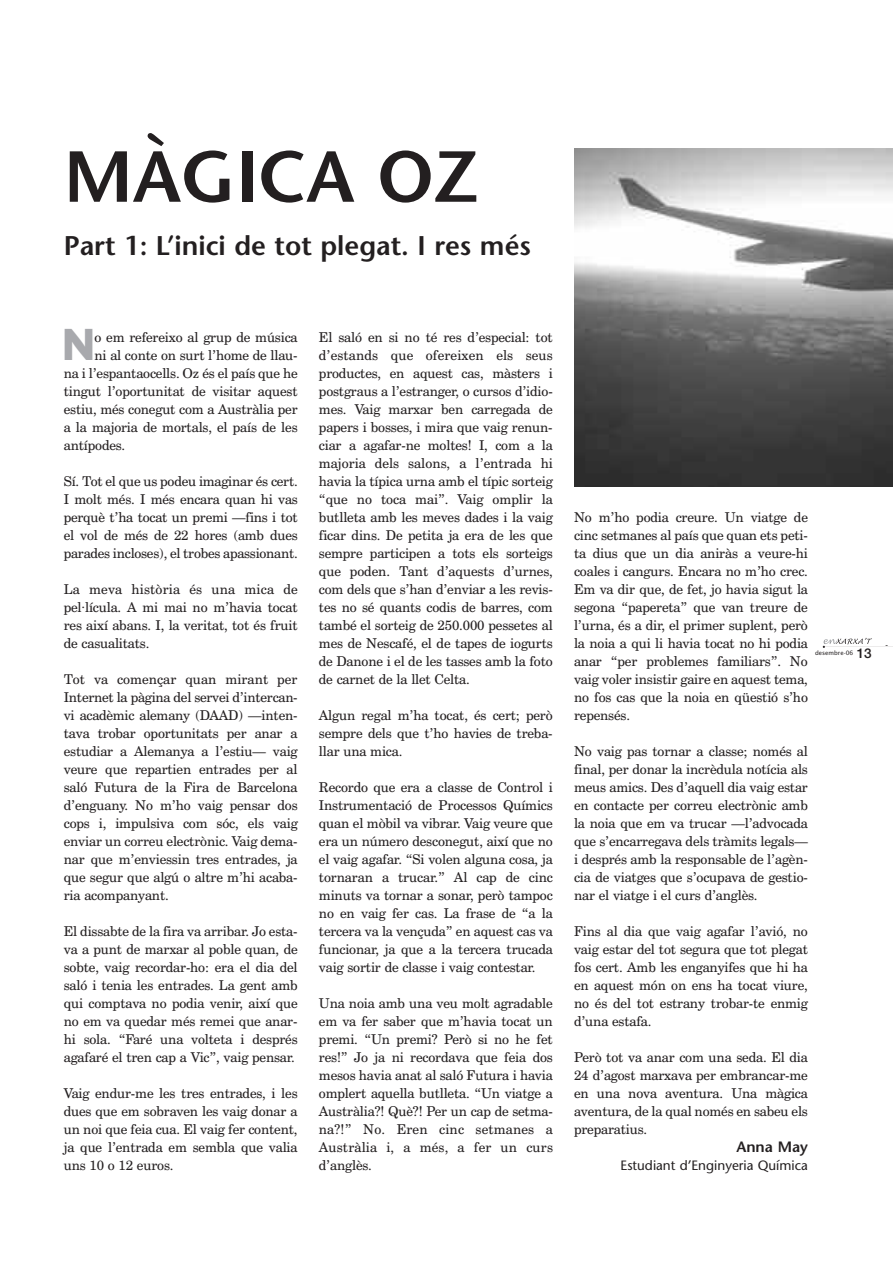
<style>
.page{position:relative;width:893px;height:1263px;background:#fff}
.page>*{position:absolute;margin:0;border:0;box-sizing:border-box;transform-origin:0 0}
.t1{font:600 72px "Stone Sans";color:#231f20}
.t2{font:700 44.4px "Stone Sans";color:#a8a9ad}
.t3{font:600 27px "Stone Sans";color:#231f20}
.t4{font:600 15px "Stone Sans";color:#231f20}
.t5{font:13.5px/18px "Century Schoolbook BT";letter-spacing:-.01em;color:#231f20;text-align:justify}
.t6{font:13.5px "Stone Sans";color:#231f20}
.t7{font:500 13.5px "Helvetica Neue";color:#231f20}
.t8{font:6px "Lucida Sans";color:#231f20}
</style>
<div class="page">
<hr style="left:825px;top:646px;width:68px;height:1px;background:#231f20">
<svg style="left:823px;top:638px;width:65px;height:10px"></svg>
<img style="left:574px;top:149px;width:319px;height:337px">
<h1 class="t1" style="left:64px;top:149px;width:415px">MÀGICA OZ</h1>
<h3 class="t3" style="left:64px;top:235px;width:469px">Part 1: L’inici de tot plegat. I res més</h3>
<h2 class="t2" style="left:62px;top:327px;width:35px">N</h2>
<p class="t5" style="left:95px;top:330px;width:205px">o em refereixo al grup de música</p>
<p class="t5" style="left:95px;top:348px;width:205px">ni al conte on surt l’home de llau-</p>
<p class="t5" style="left:64px;top:366px;width:235px">na i l’espantaocells. Oz és el país que he</p>
<p class="t5" style="left:64px;top:384px;width:235px">tingut l’oportunitat de visitar aquest</p>
<p class="t5" style="left:64px;top:402px;width:235px">estiu, més conegut com a Austràlia per</p>
<p class="t5" style="left:64px;top:420px;width:235px">a la majoria de mortals, el país de les</p>
<p class="t5" style="left:64px;top:438px;width:63px">antípodes.</p>
<p class="t5" style="left:64px;top:474px;width:236px">Sí. Tot el que us podeu imaginar és cert.<br>I molt més. I més encara quan hi vas perquè t’ha tocat un premi —fins i tot el vol de més de 22 hores (amb dues parades incloses), el trobes apassionant.</p>
<p class="t5" style="left:64px;top:582px;width:235px">La meva història és una mica de pel·lícula. A mi mai no m’havia tocat res així abans. I, la veritat, tot és fruit de casualitats.</p>
<p class="t5" style="left:64px;top:672px;width:236px">Tot va començar quan mirant per Internet la pàgina del servei d’intercan&shy;vi acadèmic alemany (DAAD) —inten&shy;tava trobar oportunitats per anar a estudiar a Alemanya a l’estiu— vaig veure que repartien entrades per al saló Futura de la Fira de Barcelona d’enguany. No m’ho vaig pensar dos cops i, impulsiva com sóc, els vaig enviar un correu electrònic. Vaig dema&shy;nar que m’enviessin tres entrades, ja que segur que algú o altre m’hi acaba&shy;ria acompanyant.</p>
<p class="t5" style="left:64px;top:924px;width:235px">El dissabte de la fira va arribar. Jo esta&shy;va a punt de marxar al poble quan, de sobte, vaig recordar-ho: era el dia del saló i tenia les entrades. La gent amb qui comptava no podia venir, així que no em va quedar més remei que anar&shy;hi sola. “Faré una volteta i després agafaré el tren cap a Vic”, vaig pensar.</p>
<p class="t5" style="left:64px;top:1086px;width:235px">Vaig endur-me les tres entrades, i les dues que em sobraven les vaig donar a un noi que feia cua. El vaig fer content, ja que l’entrada em sembla que valia uns 10 o 12 euros.</p>
<p class="t5" style="left:319px;top:330px;width:236px">El saló en si no té res d’especial: tot d’estands que ofereixen els seus productes, en aquest cas, màsters i postgraus a l’estranger, o cursos d’idio&shy;mes. Vaig marxar ben carregada de papers i bosses, i mira que vaig renun&shy;ciar a agafar-ne moltes! I, com a la majoria dels salons, a l’entrada hi havia la típica urna amb el típic sorteig “que no toca mai”. Vaig omplir la butlleta amb les meves dades i la vaig ficar dins. De petita ja era de les que sempre participen a tots els sorteigs que poden. Tant d’aquests d’urnes, com dels que s’han d’enviar a les revis&shy;tes no sé quants codis de barres, com també el sorteig de 250.000 pessetes al mes de Nescafé, el de tapes de iogurts de Danone i el de les tasses amb la foto de carnet de la llet Celta.</p>
<p class="t5" style="left:319px;top:708px;width:235px">Algun regal m’ha tocat, és cert; però sempre dels que t’ho havies de treba&shy;llar una mica.</p>
<p class="t5" style="left:319px;top:780px;width:236px">Recordo que era a classe de Control i Instrumentació de Processos Químics quan el mòbil va vibrar. Vaig veure que era un número desconegut, així que no el vaig agafar. “Si volen alguna cosa, ja tornaran a trucar.” Al cap de cinc minuts va tornar a sonar, però tampoc no en vaig fer cas. La frase de “a la tercera va la vençuda” en aquest cas va funcionar, ja que a la tercera trucada vaig sortir de classe i vaig contestar.</p>
<p class="t5" style="left:319px;top:996px;width:235px">Una noia amb una veu molt agradable em va fer saber que m’havia tocat un premi. “Un premi? Però si no he fet res!” Jo ja ni recordava que feia dos mesos havia anat al saló Futura i havia omplert aquella butlleta. “Un viatge a Austràlia?! Què?! Per un cap de setma&shy;na?!” No. Eren cinc setmanes a Austràlia i, a més, a fer un curs d’anglès.</p>
<p class="t5" style="left:574px;top:510px;width:235px">No m’ho podia creure. Un viatge de cinc setmanes al país que quan ets peti&shy;ta dius que un dia aniràs a veure-hi coales i cangurs. Encara no m’ho crec.<br>Em va dir que, de fet, jo havia sigut la segona “papereta” que van treure de l’urna, és a dir, el primer suplent, però la noia a qui li havia tocat no hi podia anar “per problemes familiars”. No vaig voler insistir gaire en aquest tema, no fos cas que la noia en qüestió s’ho repensés.</p>
<p class="t5" style="left:574px;top:744px;width:235px">No vaig pas tornar a classe; només al final, per donar la incrèdula notícia als meus amics. Des d’aquell dia vaig estar en contacte per correu electrònic amb la noia que em va trucar —l’advocada que s’encarregava dels tràmits legals— i després amb la responsable de l’agèn&shy;cia de viatges que s’ocupava de gestio&shy;nar el viatge i el curs d’anglès.</p>
<p class="t5" style="left:574px;top:924px;width:235px">Fins al dia que vaig agafar l’avió, no vaig estar del tot segura que tot plegat fos cert. Amb les enganyifes que hi ha en aquest món on ens ha tocat viure, no és del tot estrany trobar-te enmig d’una estafa.</p>
<p class="t5" style="left:574px;top:1050px;width:235px">Però tot va anar com una seda. El dia 24 d’agost marxava per embrancar-me en una nova aventura. Una màgica aventura, de la qual només en sabeu els preparatius.</p>
<p class="t4" style="left:736px;top:1141px;width:73px">Anna May</p>
<p class="t6" style="left:621px;top:1160px;width:189px">Estudiant d’Enginyeria Química</p>
<p class="t8" style="left:815px;top:650px;width:40px">desembre-06</p>
<p class="t7" style="left:857px;top:648px;width:17px">13</p>
</div>
